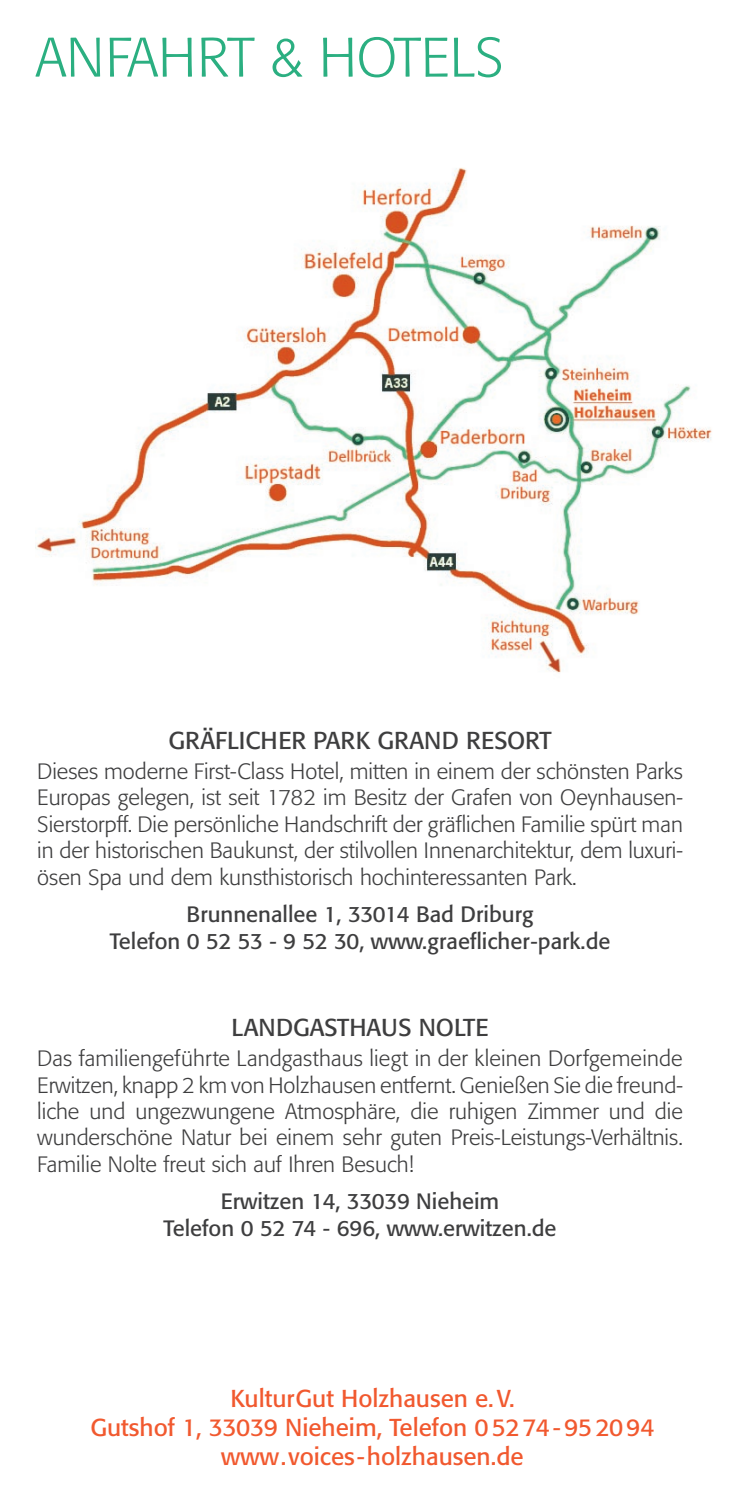
<style>
.page{position:relative;width:745px;height:1489px;background:#fff}
.page>*{position:absolute;margin:0;border:0;box-sizing:border-box;transform-origin:0 0}
.t1{font:300 55px "Formata";color:#2baf81}
.t2{font:24.25px/29px "Formata";color:#f1592f;text-align:center}
.t3{font:24.25px "Formata";color:#3e3e3f}
.t4{font:300 22px/26.5px "Formata";color:#3e3e3f;text-align:justify}
.t5{font:22px/27px "Formata";color:#3e3e3f;text-align:center}
</style>
<div class="page">
<img style="left:35px;top:168px;width:677px;height:505px">
<h1 class="t1" style="left:35px;top:25px;width:469px">ANFAHRT &amp; HOTELS</h1>
<p class="t3" style="left:168px;top:725px;width:384px">GRÄFLICHER PARK GRAND RESORT</p>
<p class="t4" style="left:37px;top:758px;width:646px">Dieses moderne First-Class Hotel, mitten in einem der schönsten Parks Europas gelegen, ist seit 1782 im Besitz der Grafen von Oeynhausen-Sierstorpff. Die persönliche Handschrift der gräflichen Familie spürt man in der historischen Baukunst, der stilvollen Innenarchitektur, dem luxuri&shy;ösen Spa und dem kunsthistorisch hochinteressanten Park.</p>
<p class="t5" style="left:110px;top:900px;width:502px">Brunnenallee 1, 33014 Bad Driburg<br>Telefon 0 52 53 - 9 52 30, www.graeflicher-park.de</p>
<p class="t3" style="left:231px;top:1012px;width:29px">Landgasthaus</p>
<p class="t3" style="left:418px;top:1012px;width:71px">NOLTE</p>
<p class="t4" style="left:37px;top:1045px;width:646px">Das familiengeführte Landgasthaus liegt in der kleinen Dorfgemeinde Erwitzen, knapp 2 km von Holzhausen entfernt. Genießen Sie die freund&shy;liche und ungezwungene Atmosphäre, die ruhigen Zimmer und die wunderschöne Natur bei einem sehr guten Preis-Leistungs-Verhältnis.<br>Familie Nolte freut sich auf Ihren Besuch!</p>
<p class="t5" style="left:163px;top:1188px;width:394px">Erwitzen 14, 33039 Nieheim<br>Telefon 0 52 74 - 696, www.erwitzen.de</p>
<p class="t2" style="left:90px;top:1383px;width:565px">KulturGut Holzhausen e. V.<br>Gutshof 1, 33039 Nieheim, Telefon 05274-952094 www . voices - holzhausen.de</p>
</div>
